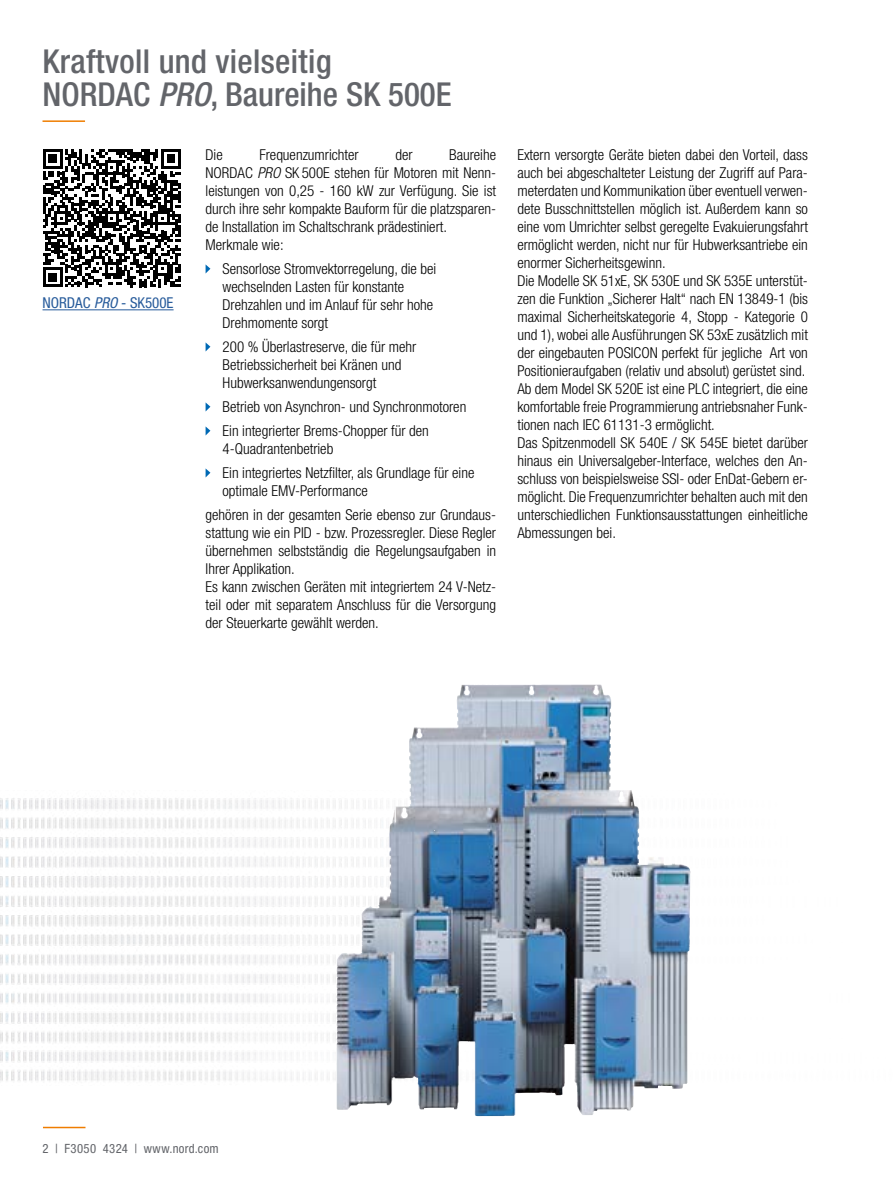
<style>
.page{position:relative;width:893px;height:1188px;background:#fff}
.page>*{position:absolute;margin:0;border:0;box-sizing:border-box;transform-origin:0 0}
.t1{font:500 condensed 33px/33px "Helvetica Neue LT Pro";letter-spacing:.01em;color:#63656a}
.t2{font:300 condensed 15px/18px "Helvetica Neue LT Pro";color:#000}
.t3{font:condensed 15px "Helvetica Neue LT Pro";color:#275b9b}
.t4{font:condensed 12.75px "Helvetica Neue LT Pro";letter-spacing:.025em;color:#63656a}
.s1{font-style:italic}
</style>
<div class="page">
<hr style="left:43px;top:1127px;width:42px;height:1px;background:#ef7d00">
<hr style="left:43px;top:120px;width:42px;height:2px;background:#ef7d00">
<svg style="left:206px;top:343px;width:4px;height:8px"></svg>
<svg style="left:43px;top:149px;width:138px;height:138px"></svg>
<hr style="left:43px;top:309px;width:131px;height:1px;background:#275b9b">
<img style="left:0;top:790px;width:691px;height:296px">
<img style="left:389px;top:684px;width:207px;height:198px">
<svg style="left:206px;top:265px;width:5px;height:8px"></svg>
<svg style="left:206px;top:403px;width:5px;height:8px"></svg>
<svg style="left:206px;top:427px;width:5px;height:8px"></svg>
<svg style="left:206px;top:469px;width:5px;height:8px"></svg>
<h1 class="t1" style="left:43px;top:44px;width:411px">Kraftvoll und vielseitig<br>NORDAC <span class="s1">PRO</span>, Baureihe SK 500E</h1>
<p class="t2" style="left:206px;top:145px;width:19px">Die</p>
<p class="t2" style="left:259px;top:145px;width:101px">Frequenzumrichter</p>
<p class="t2" style="left:395px;top:145px;width:19px">der</p>
<p class="t2" style="left:206px;top:145px;width:292px;text-indent:244px">Baureihe NORDAC <span class="s1">PRO</span> SK 500E stehen für Motoren mit Nenn&shy;leistungen von 0,25 - 160 kW zur Verfügung. Sie ist durch ihre sehr kompakte Bauform für die platzsparen&shy;de Installation im Schaltschrank prädestiniert.<br>Merkmale wie:</p>
<p class="t2" style="left:223px;top:259px;width:215px">Sensorlose Stromvektorregelung, die bei wechselnden Lasten für konstante Drehzahlen und im Anlauf für sehr hohe Drehmomente sorgt</p>
<p class="t2" style="left:223px;top:337px;width:195px">200 % Überlastreserve, die für mehr<br>Betriebssicherheit bei Kränen und<br>Hubwerksanwendungensorgt</p>
<p class="t2" style="left:223px;top:394px;width:245px;line-height:24px">Betrieb von Asynchron- und Synchronmotoren<br>Ein integrierter Brems-Chopper für den</p>
<p class="t2" style="left:223px;top:436px;width:253px;line-height:24px">4-Quadrantenbetrieb<br>Ein integriertes Netzfilter, als Grundlage für eine</p>
<p class="t2" style="left:206px;top:478px;width:292px;line-height:24px;text-indent:17px">optimale EMV-Performance<br>gehören in der gesamten Serie ebenso zur Grundaus-</p>
<p class="t2" style="left:206px;top:523px;width:292px">stattung wie ein PID - bzw. Prozessregler. Diese Regler übernehmen selbstständig die Regelungsaufgaben in Ihrer Applikation.<br>Es kann zwischen Geräten mit integriertem 24 V-Netz&shy;teil oder mit separatem Anschluss für die Versorgung der Steuerkarte gewählt werden.</p>
<p class="t3" style="left:43px;top:294px;width:133px">NORDAC <span class="s1">PRO</span> - SK500E</p>
<p class="t2" style="left:517px;top:145px;width:292px">Extern versorgte Geräte bieten dabei den Vorteil, dass auch bei abgeschalteter Leistung der Zugriff auf Para&shy;meterdaten und Kommunikation über eventuell verwen&shy;dete Busschnittstellen möglich ist. Außerdem kann so eine vom Umrichter selbst geregelte Evakuierungsfahrt ermöglicht werden, nicht nur für Hubwerksantriebe ein enormer Sicherheitsgewinn.<br>Die Modelle SK 51xE, SK 530E und SK 535E unterstüt&shy;zen die Funktion „Sicherer Halt“ nach EN 13849-1 (bis maximal Sicherheitskategorie 4, Stopp - Kategorie 0 und 1), wobei alle Ausführungen SK 53xE zusätzlich mit der eingebauten POSICON perfekt für jegliche Art von Positionieraufgaben (relativ und absolut) gerüstet sind.<br>Ab dem Model SK 520E ist eine PLC integriert, die eine komfortable freie Programmierung antriebsnaher Funk&shy;tionen nach IEC 61131-3 ermöglicht.<br>Das Spitzenmodell SK 540E / SK 545E bietet darüber hinaus ein Universalgeber-Interface, welches den An&shy;schluss von beispielsweise SSI- oder EnDat-Gebern er&shy;möglicht. Die Frequenzumrichter behalten auch mit den unterschiedlichen Funktionsausstattungen einheitliche Abmessungen bei.</p>
<p class="t4" style="left:43px;top:1141px;width:178px">2 | F3050 4324 | www.nord.com</p>
</div>
